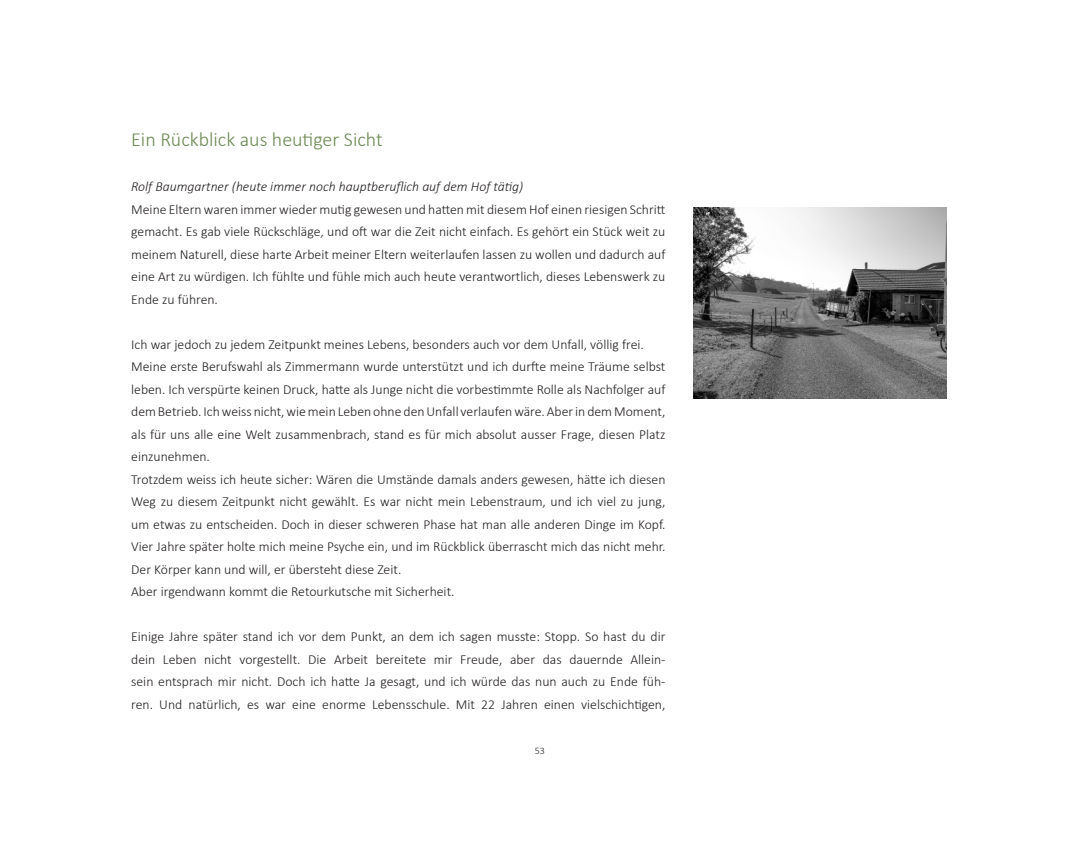
<style>
.page{position:relative;width:1078px;height:847px;background:#fff}
.page>*{position:absolute;margin:0;border:0;box-sizing:border-box;transform-origin:0 0}
.t1{font:300 20px "Calibri";color:#6c8a52}
.t2{font:300 13.75px/22.5px "Calibri";color:#231f20;text-align:justify}
.t3{font:italic 300 13.75px "Calibri";color:#231f20}
.t4{font:300 10px "Calibri";color:#231f20}
</style>
<div class="page">
<img style="left:693px;top:207px;width:253px;height:192px">
<h1 class="t1" style="left:131px;top:127px;width:253px">Ein Rückblick aus heutiger Sicht</h1>
<p class="t3" style="left:131px;top:178px;width:393px">Rolf Baumgartner (heute immer noch hauptberuflich auf dem Hof tätig)</p>
<p class="t2" style="left:131px;top:198px;width:535px">Meine Eltern waren immer wieder mutig gewesen und hatten mit diesem Hof einen riesigen Schritt gemacht. Es gab viele Rückschläge, und oft war die Zeit nicht einfach. Es gehört ein Stück weit zu meinem Naturell, diese harte Arbeit meiner Eltern weiterlaufen lassen zu wollen und dadurch auf eine Art zu würdigen. Ich fühlte und fühle mich auch heute verantwortlich, dieses Lebenswerk zu Ende zu führen.</p>
<p class="t2" style="left:131px;top:333px;width:535px;text-align:left">Ich war jedoch zu jedem Zeitpunkt meines Lebens, besonders auch vor dem Unfall, völlig frei.<br>Meine erste Berufswahl als Zimmermann wurde unterstützt und ich durfte meine Träume selbst leben. Ich verspürte keinen Druck, hatte als Junge nicht die vorbestimmte Rolle als Nachfolger auf dem Betrieb. Ich weiss nicht, wie mein Leben ohne den Unfall verlaufen wäre. Aber in dem Moment, als für uns alle eine Welt zusammenbrach, stand es für mich absolut ausser Frage, diesen Platz einzunehmen.<br>Trotzdem weiss ich heute sicher: Wären die Umstände damals anders gewesen, hätte ich diesen Weg zu diesem Zeitpunkt nicht gewählt. Es war nicht mein Lebenstraum, und ich viel zu jung, um etwas zu entscheiden. Doch in dieser schweren Phase hat man alle anderen Dinge im Kopf.<br>Vier Jahre später holte mich meine Psyche ein, und im Rückblick überrascht mich das nicht mehr.<br>Der Körper kann und will, er übersteht diese Zeit.<br>Aber irgendwann kommt die Retourkutsche mit Sicherheit.</p>
<p class="t2" style="left:131px;top:625px;width:535px">Einige Jahre später stand ich vor dem Punkt, an dem ich sagen musste: Stopp. So hast du dir dein Leben nicht vorgestellt. Die Arbeit bereitete mir Freude, aber das dauernde Allein&shy;sein entsprach mir nicht. Doch ich hatte Ja gesagt, und ich würde das nun auch zu Ende füh&shy;ren. Und natürlich, es war eine enorme Lebensschule. Mit 22 Jahren einen vielschichtigen,</p>
<p class="t4" style="left:534px;top:744px;width:12px">53</p>
</div>
